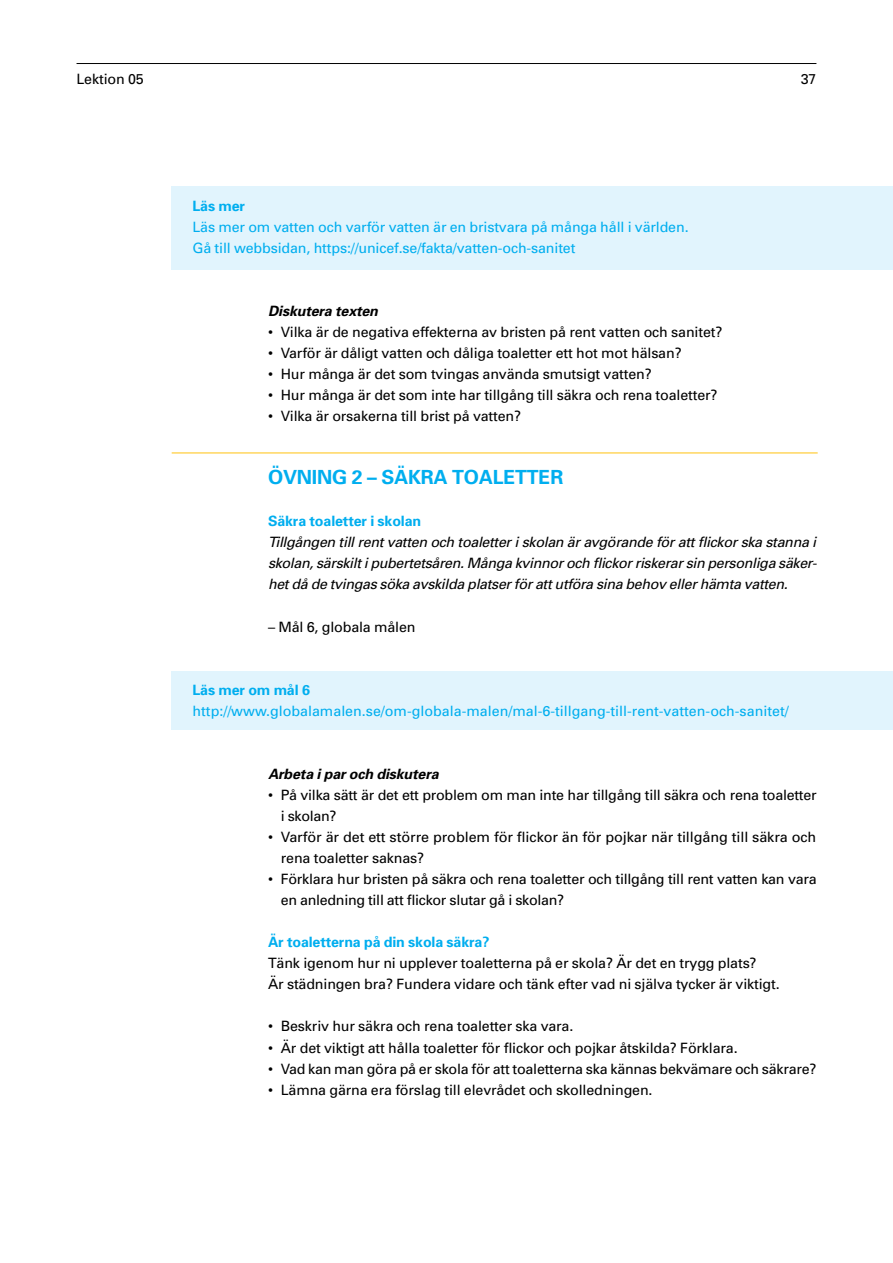
<style>
.page{position:relative;width:893px;height:1263px;background:#fff}
.page>*{position:absolute;margin:0;border:0;box-sizing:border-box;transform-origin:0 0}
.t1{font:700 19.5px "Univers";letter-spacing:-.01em;color:#00aeef}
.t2{font:14.25px/21px "Univers";letter-spacing:-.01em;color:#000}
.t3{font:italic 14.25px/21px "Univers";letter-spacing:-.025em;color:#000;text-align:justify}
.t4{font:14.25px/21px "Univers";letter-spacing:-.01em;color:#00aeef}
.t5{font:700 14.25px "Univers";letter-spacing:-.01em;color:#00aeef}
.t6{font:italic 700 14.25px "Univers";letter-spacing:-.01em;color:#000}
</style>
<div class="page">
<hr style="left:77px;top:63px;width:739px;height:1px;background:#000">
<div style="left:172px;top:671px;width:721px;height:59px;background:#e1f4fd"></div>
<div style="left:172px;top:186px;width:721px;height:84px;background:#e1f4fd"></div>
<hr style="left:172px;top:453px;width:646px;height:1px;background:#ffc20e">
<p class="t2" style="left:77px;top:68px;width:69px">Lektion 05</p>
<p class="t5" style="left:192px;top:196px;width:54px">Läs mer</p>
<p class="t4" style="left:192px;top:216px;width:498px">Läs mer om vatten och varför vatten är en bristvara på många håll i världen.<br>Gå till webbsidan, https://unicef.se/fakta/vatten-och-sanitet</p>
<p class="t6" style="left:268px;top:301px;width:111px">Diskutera texten</p>
<p class="t2" style="left:268px;top:321px;width:456px">• Vilka är de negativa effekterna av bristen på rent vatten och sanitet?</p>
<p class="t2" style="left:268px;top:342px;width:415px">• Varför är dåligt vatten och dåliga toaletter ett hot mot hälsan?</p>
<p class="t2" style="left:268px;top:363px;width:385px">• Hur många är det som tvingas använda smutsigt vatten?</p>
<p class="t2" style="left:268px;top:384px;width:451px">• Hur många är det som inte har tillgång till säkra och rena toaletter?</p>
<p class="t2" style="left:268px;top:405px;width:255px">• Vilka är orsakerna till brist på vatten?</p>
<h1 class="t1" style="left:268px;top:465px;width:297px">ÖVNING 2 – SÄKRA TOALETTER</h1>
<p class="t2" style="left:801px;top:68px;width:17px">37</p>
<p class="t5" style="left:268px;top:512px;width:155px">Säkra toaletter i skolan</p>
<p class="t3" style="left:268px;top:531px;width:550px">Tillgången till rent vatten och toaletter i skolan är avgörande för att flickor ska stanna i skolan, särskilt i pubertetsåren. Många kvinnor och flickor riskerar sin personliga säker&shy;het då de tvingas söka avskilda platser för att utföra sina behov eller hämta vatten.</p>
<p class="t2" style="left:268px;top:616px;width:149px">– Mål 6, globala målen</p>
<p class="t5" style="left:192px;top:680px;width:119px">Läs mer om mål 6</p>
<p class="t4" style="left:192px;top:700px;width:598px">http://www.globalamalen.se/om-globala-malen/mal-6-tillgang-till-rent-vatten-och-sanitet/</p>
<p class="t6" style="left:268px;top:765px;width:172px">Arbeta i par och diskutera</p>
<p class="t2" style="left:281px;top:784px;width:537px;text-indent:-13px">• På vilka sätt är det ett problem om man inte har tillgång till säkra och rena toaletter i skolan?</p>
<p class="t2" style="left:281px;top:826px;width:537px;text-indent:-13px">• Varför är det ett större problem för flickor än för pojkar när tillgång till säkra och rena toaletter saknas?</p>
<p class="t2" style="left:281px;top:868px;width:537px;text-indent:-13px">• Förklara hur bristen på säkra och rena toaletter och tillgång till rent vatten kan vara en anledning till att flickor slutar gå i skolan?</p>
<p class="t5" style="left:268px;top:933px;width:223px">Är toaletterna på din skola säkra?</p>
<p class="t2" style="left:268px;top:952px;width:513px">Tänk igenom hur ni upplever toaletterna på er skola? Är det en trygg plats?<br>Är städningen bra? Fundera vidare och tänk efter vad ni själva tycker är viktigt.</p>
<p class="t2" style="left:268px;top:1016px;width:307px">• Beskriv hur säkra och rena toaletter ska vara.</p>
<p class="t2" style="left:268px;top:1037px;width:471px">• Är det viktigt att hålla toaletter för flickor och pojkar åtskilda? Förklara.</p>
<p class="t2" style="left:268px;top:1058px;width:550px">• Vad kan man göra på er skola för att toaletterna ska kännas bekvämare och säkrare?</p>
<p class="t2" style="left:268px;top:1079px;width:386px">• Lämna gärna era förslag till elevrådet och skolledningen.</p>
</div>
